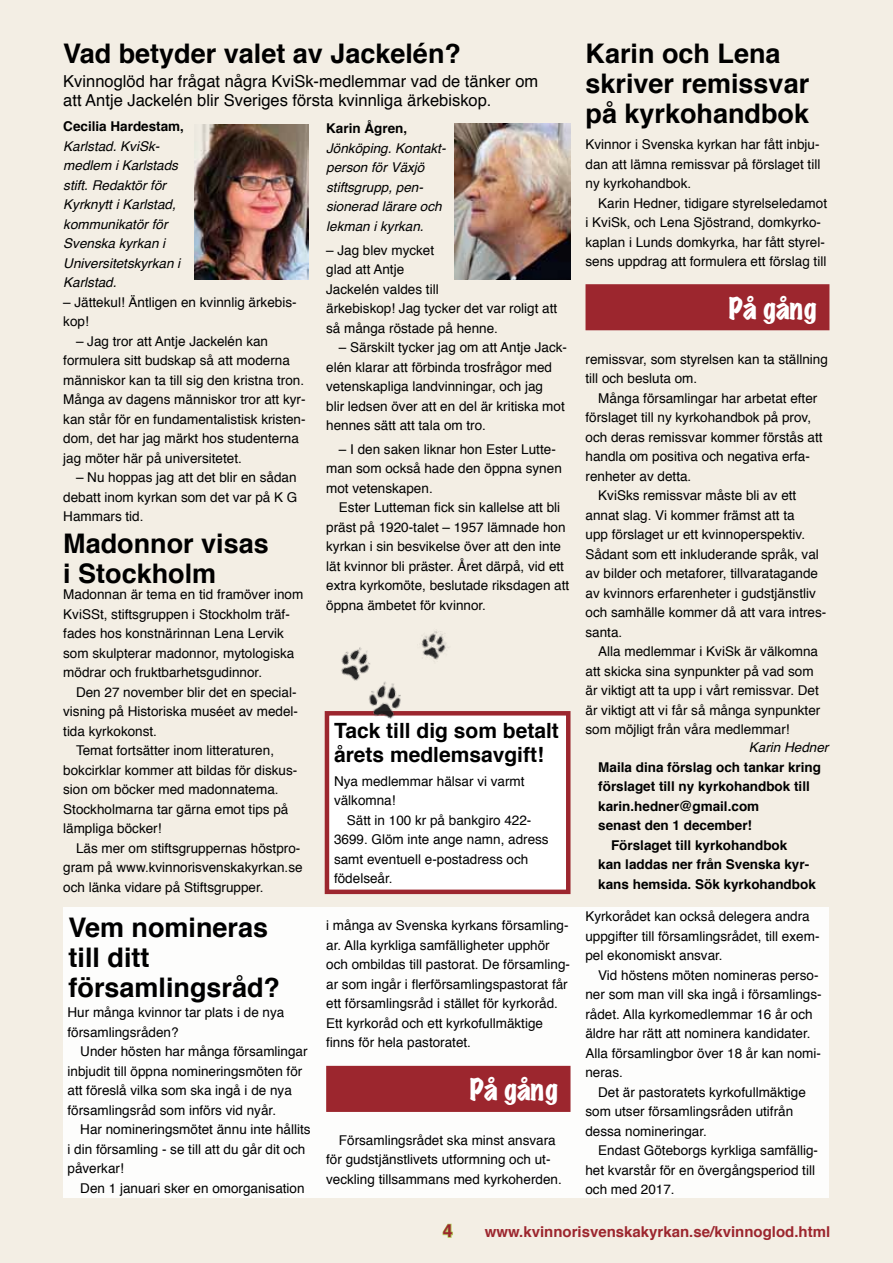
<style>
.page{position:relative;width:893px;height:1263px;background:#f3eee4}
.page>*{position:absolute;margin:0;border:0;box-sizing:border-box;transform-origin:0 0}
.t1{font:700 27px/30px "Helvetica";color:#000}
.t2{font:expanded 27px "Marker Felt";color:#fff}
.t3{font:700 21px/24px "Helvetica";color:#000}
.t4{font:700 18px "Helvetica";color:#9c262e}
.t5{font:16.5px/19.5px "Helvetica";color:#000}
.t6{font:700 15px "Helvetica";color:#9c262e}
.t7{font:13.5px/19.5px "Helvetica";color:#000}
.t8{font:italic 13.5px/19.5px "Helvetica";color:#000}
.t9{font:700 13.5px "Helvetica";color:#000}
</style>
<div class="page">
<svg style="left:442px;top:1223px;width:11px;height:15px"></svg>
<div style="left:63px;top:907px;width:766px;height:291px;background:#fff"></div>
<div style="left:325px;top:711px;width:245px;height:183px;background:#fff;border:4px solid #9c262e"></div>
<div style="left:585px;top:284px;width:244px;height:46px;background:#9c262e;border:2px solid #9c262e"></div>
<img style="left:421px;top:631px;width:28px;height:29px">
<img style="left:360px;top:682px;width:51px;height:37px">
<img style="left:341px;top:647px;width:41px;height:43px">
<div style="left:326px;top:1066px;width:244px;height:46px;background:#9c262e;border:2px solid #9c262e"></div>
<img style="left:454px;top:124px;width:117px;height:156px">
<img style="left:194px;top:124px;width:114px;height:155px">
<h1 class="t1" style="left:63px;top:39px;width:399px">Vad betyder valet av Jackelén?</h1>
<p class="t5" style="left:63px;top:71px;width:477px">Kvinnoglöd har frågat några KviSk-medlemmar vad de tänker om att Antje Jackelén blir Sveriges första kvinnliga ärkebiskop.</p>
<p class="t9" style="left:63px;top:116px;width:122px">Cecilia Hardestam,</p>
<p class="t8" style="left:63px;top:137px;width:119px">Karlstad. KviSk&shy;medlem i Karlstads stift. Redaktör för<br>Kyrknytt i Karlstad, kommunikatör för<br>Svenska kyrkan i<br>Universitetskyrkan i<br>Karlstad.</p>
<p class="t7" style="left:63px;top:293px;width:235px">– Jättekul! Äntligen en kvinnlig ärkebis&shy;kop!</p>
<p class="t7" style="left:63px;top:332px;width:244px;text-indent:13px">– Jag tror att Antje Jackelén kan formulera sitt budskap så att moderna människor kan ta till sig den kristna tron.<br>Många av dagens människor tror att kyr&shy;kan står för en fundamentalistisk kristen&shy;dom, det har jag märkt hos studenterna jag möter här på universitetet.</p>
<p class="t7" style="left:63px;top:468px;width:236px;text-align:justify;text-indent:13px">– Nu hoppas jag att det blir en sådan debatt inom kyrkan som det var på K G Hammars tid.</p>
<h1 class="t1" style="left:63px;top:528px;width:207px">Madonnor visas i Stockholm</h1>
<p class="t7" style="left:63px;top:585px;width:242px">Madonnan är tema en tid framöver inom KviSSt, stiftsgruppen i Stockholm träf&shy;fades hos konstnärinnan Lena Lervik som skulpterar madonnor, mytologiska mödrar och fruktbarhetsgudinnor.</p>
<p class="t7" style="left:76px;top:683px;width:222px">Den 27 november blir det en special-</p>
<p class="t7" style="left:63px;top:702px;width:236px">visning på Historiska muséet av medel-</p>
<p class="t7" style="left:63px;top:722px;width:95px">tida kyrkokonst.</p>
<p class="t7" style="left:76px;top:741px;width:200px">Temat fortsätter inom litteraturen,</p>
<p class="t7" style="left:63px;top:761px;width:236px">bokcirklar kommer att bildas för diskus-</p>
<p class="t7" style="left:63px;top:780px;width:217px">sion om böcker med madonnatema.</p>
<p class="t7" style="left:63px;top:800px;width:227px">Stockholmarna tar gärna emot tips på</p>
<p class="t7" style="left:63px;top:819px;width:100px">lämpliga böcker!</p>
<p class="t7" style="left:76px;top:839px;width:226px">Läs mer om stiftsgruppernas höstpro-</p>
<p class="t7" style="left:63px;top:858px;width:241px">gram på www.kvinnorisvenskakyrkan.se</p>
<p class="t7" style="left:63px;top:878px;width:202px">och länka vidare på Stiftsgrupper.</p>
<h1 class="t1" style="left:69px;top:912px;width:213px">Vem nomineras till ditt församlingsråd?</h1>
<p class="t7" style="left:68px;top:1003px;width:218px">Hur många kvinnor tar plats i de nya församlingsråden?</p>
<p class="t7" style="left:68px;top:1042px;width:242px;text-indent:13px">Under hösten har många församlingar inbjudit till öppna nomineringsmöten för att föreslå vilka som ska ingå i de nya församlingsråd som införs vid nyår.</p>
<p class="t7" style="left:68px;top:1120px;width:245px;text-indent:13px">Har nomineringsmötet ännu inte hållits i din församling - se till att du går dit och påverkar!</p>
<p class="t7" style="left:80px;top:1179px;width:226px">Den 1 januari sker en omorganisation</p>
<p class="t9" style="left:326px;top:118px;width:83px">Karin Ågren,</p>
<p class="t8" style="left:326px;top:139px;width:121px">Jönköping. Kontakt&shy;person för Växjö stiftsgrupp, pen&shy;sionerad lärare och lekman i kyrkan.</p>
<p class="t7" style="left:326px;top:241px;width:233px">– Jag blev mycket<br>glad att Antje<br>Jackelén valdes till<br>ärkebiskop! Jag tycker det var roligt att så många röstade på henne.</p>
<p class="t7" style="left:326px;top:338px;width:242px;text-indent:13px">– Särskilt tycker jag om att Antje Jack&shy;elén klarar att förbinda trosfrågor med vetenskapliga landvinningar, och jag<br>blir ledsen över att en del är kritiska mot hennes sätt att tala om tro.</p>
<p class="t7" style="left:326px;top:440px;width:237px;text-indent:13px">– I den saken liknar hon Ester Lutte&shy;man som också hade den öppna synen mot vetenskapen.</p>
<p class="t7" style="left:326px;top:498px;width:245px;text-indent:13px">Ester Lutteman fick sin kallelse att bli präst på 1920-talet – 1957 lämnade hon kyrkan i sin besvikelse över att den inte lät kvinnor bli präster. Året därpå, vid ett extra kyrkomöte, beslutade riksdagen att öppna ämbetet för kvinnor.</p>
<h2 class="t3" style="left:334px;top:719px;width:226px">Tack till dig som betalt årets medlemsavgift!</h2>
<p class="t7" style="left:334px;top:772px;width:192px">Nya medlemmar hälsar vi varmt välkomna!</p>
<p class="t7" style="left:334px;top:811px;width:216px;text-indent:13px">Sätt in 100 kr på bankgiro 422-<br>3699. Glöm inte ange namn, adress samt eventuell e-postadress och födelseår.</p>
<p class="t7" style="left:326px;top:916px;width:245px">i många av Svenska kyrkans församling&shy;ar. Alla kyrkliga samfälligheter upphör och ombildas till pastorat. De församling&shy;ar som ingår i flerförsamlingspastorat får ett församlingsråd i stället för kyrkoråd.<br>Ett kyrkoråd och ett kyrkofullmäktige finns för hela pastoratet.</p>
<h1 class="t2" style="left:470px;top:1070px;width:89px">På gång</h1>
<p class="t7" style="left:326px;top:1131px;width:237px;text-indent:13px">Församlingsrådet ska minst ansvara för gudstjänstlivets utformning och ut&shy;veckling tillsammans med kyrkoherden.</p>
<h1 class="t1" style="left:585px;top:39px;width:225px">Karin och Lena skriver remissvar på kyrkohandbok</h1>
<p class="t7" style="left:585px;top:135px;width:236px;text-align:justify">Kvinnor i Svenska kyrkan har fått inbju&shy;dan att lämna remissvar på förslaget till ny kyrkohandbok.</p>
<p class="t7" style="left:585px;top:194px;width:243px;text-indent:13px">Karin Hedner, tidigare styrelseledamot i KviSk, och Lena Sjöstrand, domkyrko&shy;kaplan i Lunds domkyrka, har fått styrel&shy;sens uppdrag att formulera ett förslag till</p>
<h1 class="t2" style="left:729px;top:288px;width:89px">På gång</h1>
<p class="t7" style="left:585px;top:350px;width:244px">remissvar, som styrelsen kan ta ställning till och besluta om.</p>
<p class="t7" style="left:598px;top:389px;width:221px">Många församlingar har arbetat efter</p>
<p class="t7" style="left:585px;top:408px;width:227px">förslaget till ny kyrkohandbok på prov,</p>
<p class="t7" style="left:585px;top:428px;width:239px">och deras remissvar kommer förstås att</p>
<p class="t7" style="left:585px;top:447px;width:226px">handla om positiva och negativa erfa-</p>
<p class="t7" style="left:585px;top:467px;width:107px">renheter av detta.</p>
<p class="t7" style="left:598px;top:486px;width:200px">KviSks remissvar måste bli av ett</p>
<p class="t7" style="left:585px;top:506px;width:211px">annat slag. Vi kommer främst att ta</p>
<p class="t7" style="left:585px;top:525px;width:221px">upp förslaget ur ett kvinnoperspektiv.</p>
<p class="t7" style="left:585px;top:545px;width:235px">Sådant som ett inkluderande språk, val</p>
<p class="t7" style="left:585px;top:564px;width:234px">av bilder och metaforer, tillvaratagande</p>
<p class="t7" style="left:585px;top:584px;width:232px">av kvinnors erfarenheter i gudstjänstliv</p>
<p class="t7" style="left:585px;top:603px;width:242px">och samhälle kommer då att vara intres-</p>
<p class="t7" style="left:585px;top:623px;width:38px">santa.</p>
<p class="t7" style="left:598px;top:642px;width:221px">Alla medlemmar i KviSk är välkomna</p>
<p class="t7" style="left:585px;top:662px;width:230px">att skicka sina synpunkter på vad som</p>
<p class="t7" style="left:585px;top:681px;width:235px">är viktigt att ta upp i vårt remissvar. Det</p>
<p class="t7" style="left:585px;top:701px;width:236px">är viktigt att vi får så många synpunkter</p>
<p class="t7" style="left:585px;top:720px;width:206px">som möjligt från våra medlemmar!</p>
<p class="t8" style="left:749px;top:738px;width:81px">Karin Hedner</p>
<p class="t9" style="left:598px;top:756px;width:224px">Maila dina förslag och tankar kring</p>
<p class="t9" style="left:598px;top:776px;width:213px">förslaget till ny kyrkohandbok till</p>
<p class="t9" style="left:598px;top:795px;width:162px">karin.hedner@gmail.com</p>
<p class="t9" style="left:598px;top:815px;width:155px">senast den 1 december!</p>
<p class="t9" style="left:611px;top:834px;width:178px">Förslaget till kyrkohandbok</p>
<p class="t9" style="left:598px;top:854px;width:212px">kan laddas ner från Svenska kyr-</p>
<p class="t9" style="left:598px;top:873px;width:219px">kans hemsida. Sök kyrkohandbok</p>
<p class="t7" style="left:585px;top:907px;width:236px">Kyrkorådet kan också delegera andra uppgifter till församlingsrådet, till exem&shy;pel ekonomiskt ansvar.</p>
<p class="t7" style="left:585px;top:966px;width:238px;text-indent:13px">Vid höstens möten nomineras perso&shy;ner som man vill ska ingå i församlings&shy;rådet. Alla kyrkomedlemmar 16 år och äldre har rätt att nominera kandidater.<br>Alla församlingbor över 18 år kan nomi&shy;neras.</p>
<p class="t7" style="left:585px;top:1083px;width:222px;text-indent:13px">Det är pastoratets kyrkofullmäktige som utser församlingsråden utifrån dessa nomineringar.</p>
<p class="t7" style="left:585px;top:1141px;width:234px;text-indent:13px">Endast Göteborgs kyrkliga samfällig&shy;het kvarstår för en övergångsperiod till och med 2017.</p>
<h3 class="t4" style="left:443px;top:1216px;width:12px">4</h3>
<p class="t6" style="left:485px;top:1220px;width:347px">www.kvinnorisvenskakyrkan.se/kvinnoglod.html</p>
</div>
